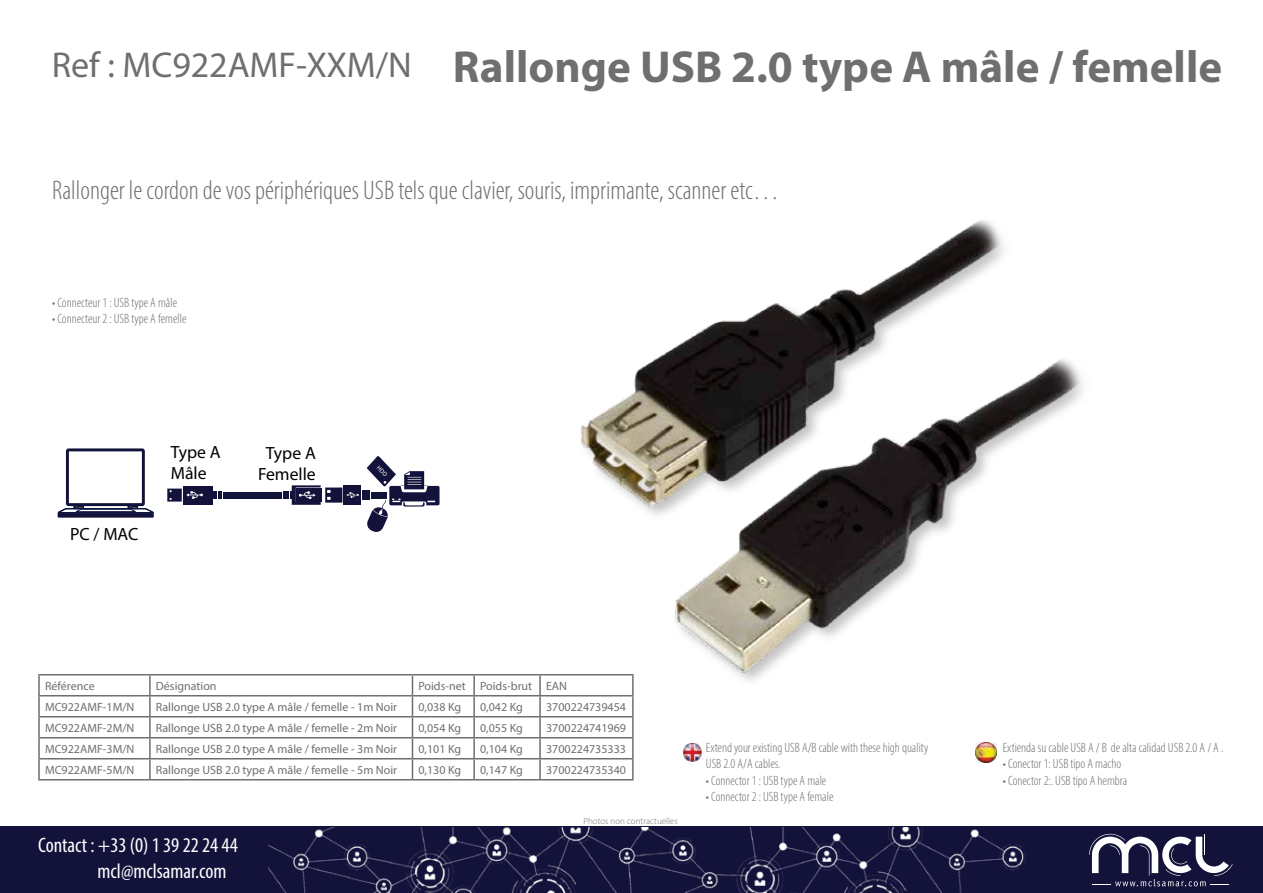
<style>
.page{position:relative;width:1263px;height:893px;background:#fff}
.page>*{position:absolute;margin:0;border:0;box-sizing:border-box;transform-origin:0 0}
.t1{font:700 45px "Myriad Pro";color:#706f6f}
.t2{font:300 condensed 27px "Myriad Pro";color:#706f6f}
.t3{font:condensed 21px/25.2px "Myriad Pro";color:#fff}
.t4{font:17.7px/21.3px "Myriad Pro";color:#000}
.t5{font:300 condensed 13.5px/16.2px "Myriad Pro";color:#706f6f}
.t6{font:12px "Myriad Pro";color:#706f6f}
.t7{font:300 9px "Myriad Pro";color:#706f6f}
.s1{font-weight:400;font-size:36px}
</style>
<div class="page">
<div style="left:0;top:827px;width:1263px;height:66px;background:#13123b"></div>
<img style="left:268px;top:827px;width:758px;height:66px">
<svg style="left:1089px;top:834px;width:144px;height:52px"></svg>
<img style="left:683px;top:743px;width:19px;height:19px">
<img style="left:976px;top:742px;width:20px;height:20px">
<img style="left:552px;top:220px;width:531px;height:461px">
<div style="left:223px;top:492px;width:59px;height:6px;background:#13123b"></div>
<div style="left:344px;top:485px;width:17px;height:20px;background:#13123b"></div>
<div style="left:362px;top:490px;width:8px;height:10px;background:#13123b"></div>
<svg style="left:213px;top:491px;width:9px;height:8px"></svg>
<div style="left:183px;top:486px;width:29px;height:18px;background:#13123b"></div>
<svg style="left:167px;top:489px;width:36px;height:13px"></svg>
<svg style="left:283px;top:485px;width:76px;height:20px"></svg>
<div style="left:66px;top:448px;width:79px;height:58px;border:3px solid #13123b"></div>
<div style="left:58px;top:512px;width:96px;height:6px;background:#13123b"></div>
<svg style="left:58px;top:505px;width:96px;height:9px"></svg>
<hr style="left:38px;top:674px;width:112px;height:1px;background:#706f6f">
<hr style="left:38px;top:675px;width:2px;height:20px;background:#706f6f">
<hr style="left:150px;top:674px;width:262px;height:1px;background:#706f6f">
<hr style="left:149px;top:675px;width:2px;height:20px;background:#706f6f">
<hr style="left:412px;top:674px;width:62px;height:1px;background:#706f6f">
<hr style="left:474px;top:674px;width:66px;height:1px;background:#706f6f">
<hr style="left:473px;top:675px;width:2px;height:20px;background:#706f6f">
<hr style="left:540px;top:674px;width:94px;height:1px;background:#706f6f">
<hr style="left:539px;top:675px;width:2px;height:20px;background:#706f6f">
<hr style="left:632px;top:675px;width:2px;height:20px;background:#706f6f">
<hr style="left:38px;top:695px;width:112px;height:1px;background:#706f6f">
<hr style="left:38px;top:696px;width:2px;height:20px;background:#706f6f">
<hr style="left:150px;top:695px;width:262px;height:1px;background:#706f6f">
<hr style="left:149px;top:696px;width:2px;height:20px;background:#706f6f">
<hr style="left:412px;top:695px;width:62px;height:1px;background:#706f6f">
<hr style="left:474px;top:695px;width:66px;height:1px;background:#706f6f">
<hr style="left:473px;top:696px;width:2px;height:20px;background:#706f6f">
<hr style="left:540px;top:695px;width:94px;height:1px;background:#706f6f">
<hr style="left:539px;top:696px;width:2px;height:20px;background:#706f6f">
<hr style="left:632px;top:696px;width:2px;height:20px;background:#706f6f">
<hr style="left:38px;top:716px;width:112px;height:1px;background:#706f6f">
<hr style="left:38px;top:717px;width:2px;height:20px;background:#706f6f">
<hr style="left:150px;top:716px;width:262px;height:1px;background:#706f6f">
<hr style="left:149px;top:717px;width:2px;height:20px;background:#706f6f">
<hr style="left:412px;top:716px;width:62px;height:1px;background:#706f6f">
<hr style="left:474px;top:716px;width:66px;height:1px;background:#706f6f">
<hr style="left:473px;top:717px;width:2px;height:20px;background:#706f6f">
<hr style="left:540px;top:716px;width:94px;height:1px;background:#706f6f">
<hr style="left:539px;top:717px;width:2px;height:20px;background:#706f6f">
<hr style="left:632px;top:717px;width:2px;height:20px;background:#706f6f">
<hr style="left:38px;top:737px;width:112px;height:1px;background:#706f6f">
<hr style="left:38px;top:738px;width:2px;height:20px;background:#706f6f">
<hr style="left:150px;top:737px;width:262px;height:1px;background:#706f6f">
<hr style="left:149px;top:738px;width:2px;height:20px;background:#706f6f">
<hr style="left:412px;top:737px;width:62px;height:1px;background:#706f6f">
<hr style="left:474px;top:737px;width:66px;height:1px;background:#706f6f">
<hr style="left:473px;top:738px;width:2px;height:20px;background:#706f6f">
<hr style="left:540px;top:737px;width:94px;height:1px;background:#706f6f">
<hr style="left:539px;top:738px;width:2px;height:20px;background:#706f6f">
<hr style="left:632px;top:738px;width:2px;height:20px;background:#706f6f">
<hr style="left:38px;top:758px;width:112px;height:1px;background:#706f6f">
<hr style="left:38px;top:759px;width:2px;height:20px;background:#706f6f">
<hr style="left:150px;top:758px;width:262px;height:1px;background:#706f6f">
<hr style="left:149px;top:759px;width:2px;height:20px;background:#706f6f">
<hr style="left:412px;top:758px;width:62px;height:1px;background:#706f6f">
<svg style="left:412px;top:675px;width:1px;height:104px"></svg>
<hr style="left:474px;top:758px;width:66px;height:1px;background:#706f6f">
<hr style="left:473px;top:759px;width:2px;height:20px;background:#706f6f">
<hr style="left:540px;top:758px;width:94px;height:1px;background:#706f6f">
<hr style="left:539px;top:759px;width:2px;height:20px;background:#706f6f">
<hr style="left:632px;top:759px;width:2px;height:20px;background:#706f6f">
<hr style="left:38px;top:779px;width:112px;height:1px;background:#706f6f">
<hr style="left:150px;top:779px;width:262px;height:1px;background:#706f6f">
<hr style="left:412px;top:779px;width:62px;height:1px;background:#706f6f">
<hr style="left:474px;top:779px;width:66px;height:1px;background:#706f6f">
<hr style="left:540px;top:779px;width:94px;height:1px;background:#706f6f">
<svg style="left:366px;top:456px;width:73px;height:76px"></svg>
<h1 class="t1" style="left:52px;top:37px;width:1172px"><span class="s1">Ref : MC922AMF-XXM/N</span> Rallonge USB 2.0 type A mâle / femelle</h1>
<h2 class="t2" style="left:52px;top:174px;width:729px">Rallonger le cordon de vos périphériques USB tels que clavier, souris, imprimante, scanner etc…</h2>
<p class="t5" style="left:52px;top:294px;width:127px">• Connecteur 1 : USB type A mâle</p>
<p class="t5" style="left:52px;top:310px;width:136px">• Connecteur 2 : USB type A femelle</p>
<h3 class="t4" style="left:70px;top:524px;width:70px">PC / MAC</h3>
<h3 class="t4" style="left:171px;top:441px;width:51px">Type A<br>Mâle</h3>
<h3 class="t4" style="left:258px;top:442px;width:59px;text-align:center">Type A<br>Femelle</h3>
<p class="t6" style="left:45px;top:678px;width:51px">Référence</p>
<p class="t6" style="left:156px;top:678px;width:62px">Désignation</p>
<p class="t6" style="left:418px;top:678px;width:150px">Poids-net Poids-brut EAN</p>
<p class="t6" style="left:45px;top:699px;width:91px">MC922AMF-1M/N</p>
<p class="t6" style="left:156px;top:699px;width:243px">Rallonge USB 2.0 type A mâle / femelle - 1m Noir</p>
<p class="t6" style="left:418px;top:699px;width:44px">0,038 Kg</p>
<p class="t6" style="left:480px;top:699px;width:44px">0,042 Kg</p>
<p class="t6" style="left:546px;top:699px;width:82px">3700224739454</p>
<p class="t6" style="left:45px;top:720px;width:91px">MC922AMF-2M/N</p>
<p class="t6" style="left:156px;top:720px;width:243px">Rallonge USB 2.0 type A mâle / femelle - 2m Noir</p>
<p class="t6" style="left:418px;top:720px;width:44px">0,054 Kg</p>
<p class="t6" style="left:480px;top:720px;width:44px">0,055 Kg</p>
<p class="t6" style="left:546px;top:720px;width:82px">3700224741969</p>
<p class="t6" style="left:45px;top:741px;width:91px">MC922AMF-3M/N</p>
<p class="t6" style="left:156px;top:741px;width:243px">Rallonge USB 2.0 type A mâle / femelle - 3m Noir</p>
<p class="t6" style="left:418px;top:741px;width:44px">0,101 Kg</p>
<p class="t6" style="left:480px;top:741px;width:44px">0,104 Kg</p>
<p class="t6" style="left:546px;top:741px;width:82px">3700224735333</p>
<p class="t6" style="left:45px;top:762px;width:91px">MC922AMF-5M/N</p>
<p class="t6" style="left:156px;top:762px;width:243px">Rallonge USB 2.0 type A mâle / femelle - 5m Noir</p>
<p class="t6" style="left:418px;top:762px;width:44px">0,130 Kg</p>
<p class="t6" style="left:480px;top:762px;width:44px">0,147 Kg</p>
<p class="t6" style="left:546px;top:762px;width:82px">3700224735340</p>
<h3 class="t3" style="left:98px;top:833px;width:142px;text-indent:-59px">Contact : +33 (0) 1 39 22 24 44 mcl@mclsamar.com</h3>
<p class="t7" style="left:584px;top:816px;width:96px">Photos non contractuelles</p>
<p class="t5" style="left:706px;top:739px;width:224px">Extend your existing USB A/B cable with these high quality<br>USB 2.0 A/A cables.</p>
<p class="t5" style="left:706px;top:772px;width:122px">• Connector 1 : USB type A male</p>
<p class="t5" style="left:706px;top:788px;width:129px">• Connector 2 : USB type A female</p>
<p class="t5" style="left:1003px;top:739px;width:222px">Extienda su cable USB A / B de alta calidad USB 2.0 A / A .</p>
<p class="t5" style="left:1003px;top:756px;width:120px">• Conector 1: USB tipo A macho</p>
<p class="t5" style="left:1003px;top:772px;width:126px">• Conector 2:. USB tipo A hembra</p>
</div>
